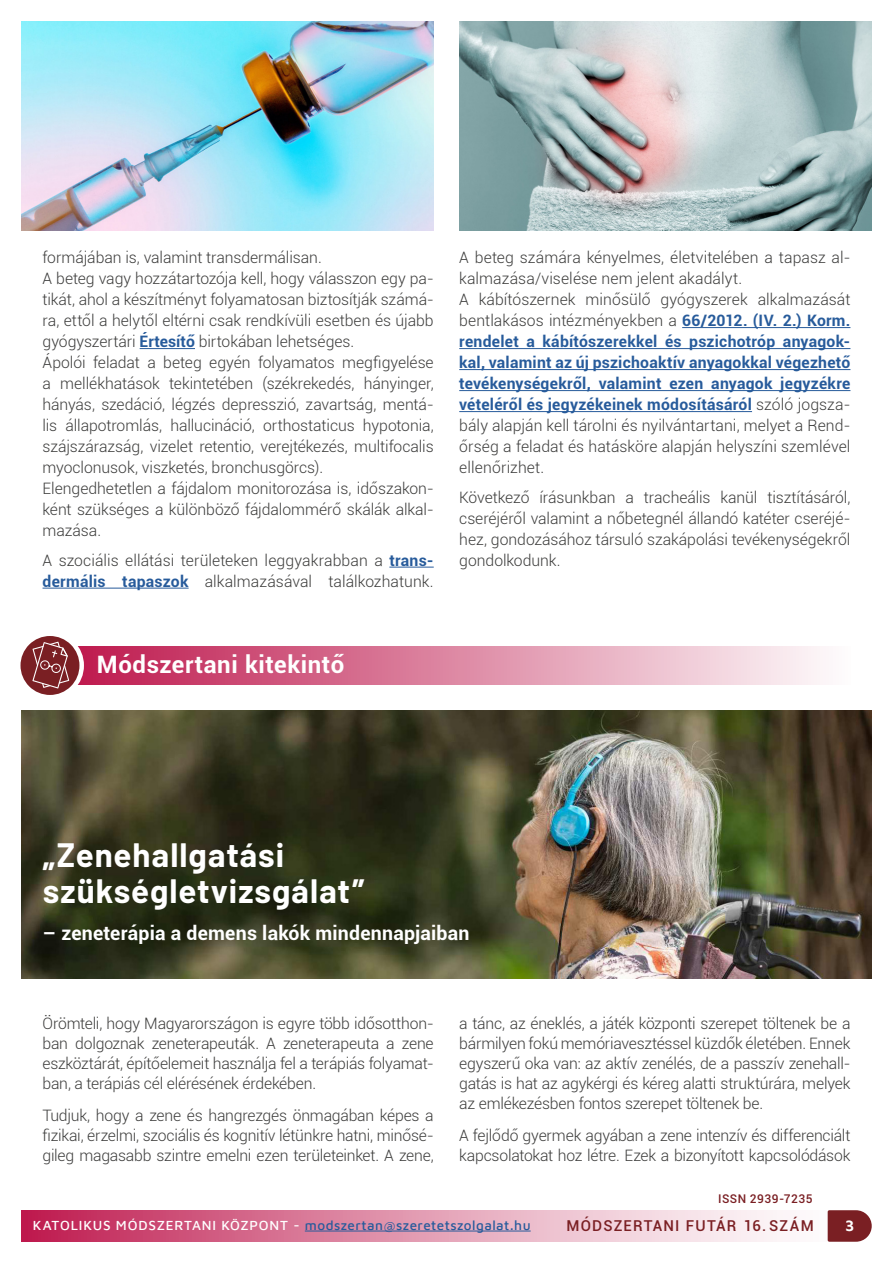
<style>
.page{position:relative;width:893px;height:1263px;background:#fff}
.page>*{position:absolute;margin:0;border:0;box-sizing:border-box;transform-origin:0 0}
.t1{font:700 33px/36px "Barlow";letter-spacing:.03em;color:#fff}
.t2{font:700 24px "Roboto";letter-spacing:.025em;color:#fff}
.t3{font:700 19.5px "Roboto";letter-spacing:.01em;color:#fff}
.t4{font:300 15.75px/21px "Roboto";letter-spacing:-.005em;color:#3c3c3b}
.t5{font:700 15.75px "Maven Pro";color:#fff}
.t6{font:500 15px "Roboto";letter-spacing:.08em;color:#7a1f23}
.t7{font:500 13.5px "Maven Pro";letter-spacing:.035em;color:#275b9b}
.t8{font:500 12px "Roboto";letter-spacing:.04em;color:#7a1f23}
.s1{font-weight:700;color:#275b9b}
.s2{color:#fff}
</style>
<div class="page">
<div style="left:21px;top:1210px;width:837px;height:32px;background:linear-gradient(to right,#bf2356,#fff)"></div>
<hr style="left:305px;top:1231px;width:226px;height:1px;background:#275b9b">
<svg style="left:828px;top:1210px;width:44px;height:32px"></svg>
<hr style="left:140px;top:348px;width:55px;height:1px;background:#275b9b">
<hr style="left:389px;top:567px;width:45px;height:1px;background:#275b9b">
<hr style="left:43px;top:588px;width:146px;height:1px;background:#275b9b">
<hr style="left:682px;top:327px;width:168px;height:1px;background:#275b9b">
<hr style="left:459px;top:348px;width:391px;height:1px;background:#275b9b">
<hr style="left:459px;top:369px;width:391px;height:1px;background:#275b9b">
<hr style="left:459px;top:390px;width:391px;height:1px;background:#275b9b">
<hr style="left:459px;top:411px;width:293px;height:1px;background:#275b9b">
<img style="left:21px;top:21px;width:413px;height:209px">
<img style="left:459px;top:21px;width:413px;height:209px">
<div style="left:68px;top:646px;width:782px;height:39px;background:linear-gradient(to right,#bd174c,#fefcfd)"></div>
<svg style="left:20px;top:636px;width:66px;height:59px"></svg>
<img style="left:21px;top:711px;width:851px;height:268px">
<p class="t4" style="left:43px;top:247px;width:393px">formájában is, valamint transdermálisan.<br>A beteg vagy hozzátartozója kell, hogy válasszon egy pa&shy;tikát, ahol a készítményt folyamatosan biztosítják számá&shy;ra, ettől a helytől eltérni csak rendkívüli esetben és újabb gyógyszertári <span class="s1">Értesítő</span> birtokában lehetséges.<br>Ápolói feladat a beteg egyén folyamatos megfigyelése a mellékhatások tekintetében (székrekedés, hányinger, hányás, szedáció, légzés depresszió, zavartság, mentá&shy;lis állapotromlás, hallucináció, orthostaticus hypotonia, szájszárazság, vizelet retentio, verejtékezés, multifocalis myoclonusok, viszketés, bronchusgörcs).<br>Elengedhetetlen a fájdalom monitorozása is, időszakon&shy;ként szükséges a különböző fájdalommérő skálák alkal&shy;mazása.</p>
<p class="t4" style="left:43px;top:549px;width:393px">A szociális ellátási területeken leggyakrabban a <span class="s1">trans&shy;dermális tapaszok</span> alkalmazásával találkozhatunk.</p>
<h2 class="t2" style="left:97px;top:648px;width:249px">Módszertani kitekintő</h2>
<p class="t4" style="left:459px;top:247px;width:393px">A beteg számára kényelmes, életvitelében a tapasz al&shy;kalmazása/viselése nem jelent akadályt.<br>A kábítószernek minősülő gyógyszerek alkalmazását bentlakásos intézményekben a <span class="s1">66/2012. (IV. 2.) Korm. rendelet a kábítószerekkel és pszichotróp anyagok&shy;kal, valamint az új pszichoaktív anyagokkal végezhető tevékenységekről, valamint ezen anyagok jegyzékre vételéről és jegyzékeinek módosításáról</span> szóló jogsza&shy;bály alapján kell tárolni és nyilvántartani, melyet a Rend&shy;őrség a feladat és hatásköre alapján helyszíni szemlével ellenőrizhet.</p>
<p class="t4" style="left:459px;top:486px;width:393px;text-align:justify">Következő írásunkban a tracheális kanül tisztításáról, cseréjéről valamint a nőbetegnél állandó katéter cseréjé&shy;hez, gondozásához társuló szakápolási tevékenységekről gondolkodunk.</p>
<h1 class="t1" style="left:43px;top:834px;width:323px">„Zenehallgatási szükségletvizsgálat”</h1>
<p class="t3" style="left:43px;top:919px;width:428px">– zeneterápia a demens lakók mindennapjaiban</p>
<p class="t4" style="left:43px;top:1013px;width:393px;line-height:20px;text-align:justify">Örömteli, hogy Magyarországon is egyre több idősotthon&shy;ban dolgoznak zeneterapeuták. A zeneterapeuta a zene eszköztárát, építőelemeit használja fel a terápiás folyamat&shy;ban, a terápiás cél elérésének érdekében.</p>
<p class="t4" style="left:43px;top:1105px;width:393px;line-height:20px;text-align:justify">Tudjuk, hogy a zene és hangrezgés önmagában képes a fizikai, érzelmi, szociális és kognitív létünkre hatni, minősé&shy;gileg magasabb szintre emelni ezen területeinket. A zene,</p>
<p class="t4" style="left:459px;top:1013px;width:393px;line-height:20px;text-align:justify">a tánc, az éneklés, a játék központi szerepet töltenek be a bármilyen fokú memóriavesztéssel küzdők életében. Ennek egyszerű oka van: az aktív zenélés, de a passzív zenehall&shy;gatás is hat az agykérgi és kéreg alatti struktúrára, melyek az emlékezésben fontos szerepet töltenek be.</p>
<p class="t4" style="left:459px;top:1125px;width:393px;line-height:20px">A fejlődő gyermek agyában a zene intenzív és differenciált kapcsolatokat hoz létre. Ezek a bizonyított kapcsolódások</p>
<p class="t8" style="left:718px;top:1190px;width:96px">ISSN 2939-7235</p>
<p class="t7" style="left:33px;top:1216px;width:499px"><span class="s2">KATOLIKUS MÓDSZERTANI KÖZPONT -</span> modszertan@szeretetszolgalat.hu</p>
<p class="t6" style="left:566px;top:1215px;width:249px">MÓDSZERTANI FUTÁR 16. SZÁM</p>
<p class="t5" style="left:845px;top:1214px;width:11px">3</p>
</div>
